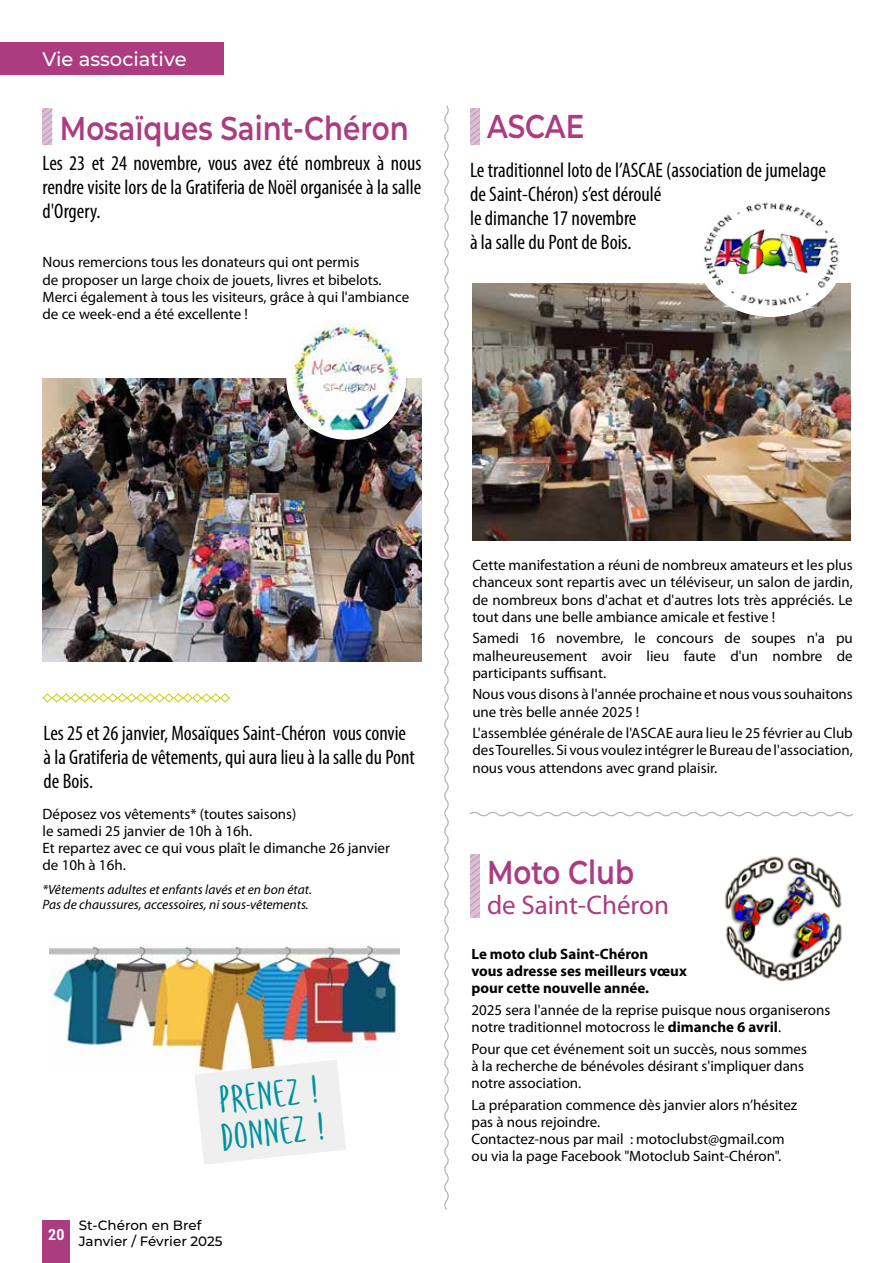
<style>
.page{position:relative;width:893px;height:1263px;background:#fff}
.page>*{position:absolute;margin:0;border:0;box-sizing:border-box;transform-origin:0 0}
.t1{font:600 33px "Montserrat";color:#ac3b80;scale:.84 1}
.t2{font:31.2px/37.5px "Kobajeon";color:#00929c;scale:1.11 1}
.t3{font:27px "Myriad Pro";color:#ac3b80}
.t4{font:condensed 21px/24px "Myriad Pro";color:#000}
.t5{font:500 19.5px "Montserrat";color:#fff}
.t6{font:700 condensed 15.3px "Roboto";color:#fff}
.t7{font:15px/17.2px "Myriad Pro";color:#000}
.t8{font:700 15px/17.2px "Myriad Pro";color:#000}
.t9{font:italic 13.5px/15px "Myriad Pro";color:#000}
.t10{font:500 13.5px/16.2px "Montserrat";color:#000}
.s1{font-weight:700}
</style>
<div class="page">
<div style="left:43px;top:1220px;width:27px;height:43px;background:#ac3b80"></div>
<div style="left:0;top:43px;width:224px;height:32px;background:#ac3b80"></div>
<svg style="left:42px;top:693px;width:188px;height:10px"></svg>
<svg style="left:444px;top:105px;width:5px;height:1105px"></svg>
<svg style="left:469px;top:812px;width:384px;height:5px"></svg>
<img style="left:43px;top:379px;width:378px;height:282px">
<div style="left:286px;top:318px;width:120px;height:122px;background:#fff;border-radius:50%"></div>
<img style="left:292px;top:323px;width:106px;height:107px">
<svg style="left:470px;top:108px;width:10px;height:37px"></svg>
<svg style="left:470px;top:854px;width:10px;height:64px"></svg>
<svg style="left:43px;top:108px;width:10px;height:37px"></svg>
<img style="left:472px;top:284px;width:378px;height:256px">
<img style="left:49px;top:944px;width:351px;height:122px">
<svg style="left:195px;top:1060px;width:151px;height:104px"></svg>
<img style="left:716px;top:852px;width:132px;height:132px;border-radius:66px">
<img style="left:697px;top:202px;width:147px;height:115px">
<h3 class="t5" style="left:43px;top:45px;width:146px">Vie associative</h3>
<h1 class="t1" style="left:60px;top:105px;width:417px">Mosaïques Saint-Chéron</h1>
<h3 class="t4" style="left:43px;top:151px;width:380px;text-align:justify">Les 23 et 24 novembre, vous avez été nombreux à nous rendre visite lors de la Gratiferia de Noël organisée à la salle d'Orgery.</h3>
<p class="t7" style="left:43px;top:254px;width:368px">Nous remercions tous les donateurs qui ont permis<br>de proposer un large choix de jouets, livres et bibelots.<br>Merci également à tous les visiteurs, grâce à qui l'ambiance de ce week-end a été excellente !</p>
<h1 class="t1" style="left:487px;top:103px;width:117px">ASCAE</h1>
<h3 class="t4" style="left:470px;top:157px;width:357px">Le traditionnel loto de l’ASCAE (association de jumelage de Saint-Chéron) s’est déroulé<br>le dimanche 17 novembre<br>à la salle du Pont de Bois.</h3>
<h3 class="t4" style="left:44px;top:721px;width:373px">Les 25 et 26 janvier, Mosaïques Saint-Chéron vous convie à la Gratiferia de vêtements, qui aura lieu à la salle du Pont de Bois.</h3>
<p class="t7" style="left:43px;top:805px;width:349px">Déposez vos vêtements* (toutes saisons)<br>le samedi 25 janvier de 10h à 16h.<br>Et repartez avec ce qui vous plaît le dimanche 26 janvier de 10h à 16h.</p>
<p class="t9" style="left:43px;top:882px;width:271px">*Vêtements adultes et enfants lavés et en bon état.<br>Pas de chaussures, accessoires, ni sous-vêtements.</p>
<h2 class="t2" style="left:216px;top:1080px;width:93px;rotate:-6deg">Prenez !<br>Donnez !</h2>
<p class="t6" style="left:48px;top:1224px;width:18px">20</p>
<p class="t10" style="left:79px;top:1217px;width:146px">St-Chéron en Bref<br>Janvier / Février 2025</p>
<p class="t7" style="left:472px;top:557px;width:382px;text-align:justify">Cette manifestation a réuni de nombreux amateurs et les plus chanceux sont repartis avec un téléviseur, un salon de jardin, de nombreux bons d'achat et d'autres lots très appréciés. Le tout dans une belle ambiance amicale et festive !</p>
<p class="t7" style="left:472px;top:630px;width:382px;text-align:justify">Samedi 16 novembre, le concours de soupes n'a pu malheureusement avoir lieu faute d'un nombre de participants suffisant.</p>
<p class="t7" style="left:472px;top:686px;width:382px">Nous vous disons à l'année prochaine et nous vous souhaitons une très belle année 2025 !</p>
<p class="t7" style="left:472px;top:725px;width:382px;text-align:justify">L'assemblée générale de l'ASCAE aura lieu le 25 février au Club des Tourelles. Si vous voulez intégrer le Bureau de l'association, nous vous attendons avec grand plaisir.</p>
<h1 class="t1" style="left:487px;top:848px;width:177px">Moto Club</h1>
<h3 class="t3" style="left:487px;top:890px;width:184px">de Saint-Chéron</h3>
<p class="t8" style="left:471px;top:945px;width:217px">Le moto club Saint-Chéron<br>vous adresse ses meilleurs vœux pour cette nouvelle année.</p>
<p class="t7" style="left:471px;top:1001px;width:360px">2025 sera l'année de la reprise puisque nous organiserons notre traditionnel motocross le <span class="s1">dimanche 6 avril</span>.</p>
<p class="t7" style="left:471px;top:1040px;width:337px">Pour que cet événement soit un succès, nous sommes à la recherche de bénévoles désirant s'impliquer dans notre association.</p>
<p class="t7" style="left:471px;top:1096px;width:327px">La préparation commence dès janvier alors n’hésitez pas à nous rejoindre.<br>Contactez-nous par mail : motoclubst@gmail.com ou via la page Facebook "Motoclub Saint-Chéron".</p>
</div>
